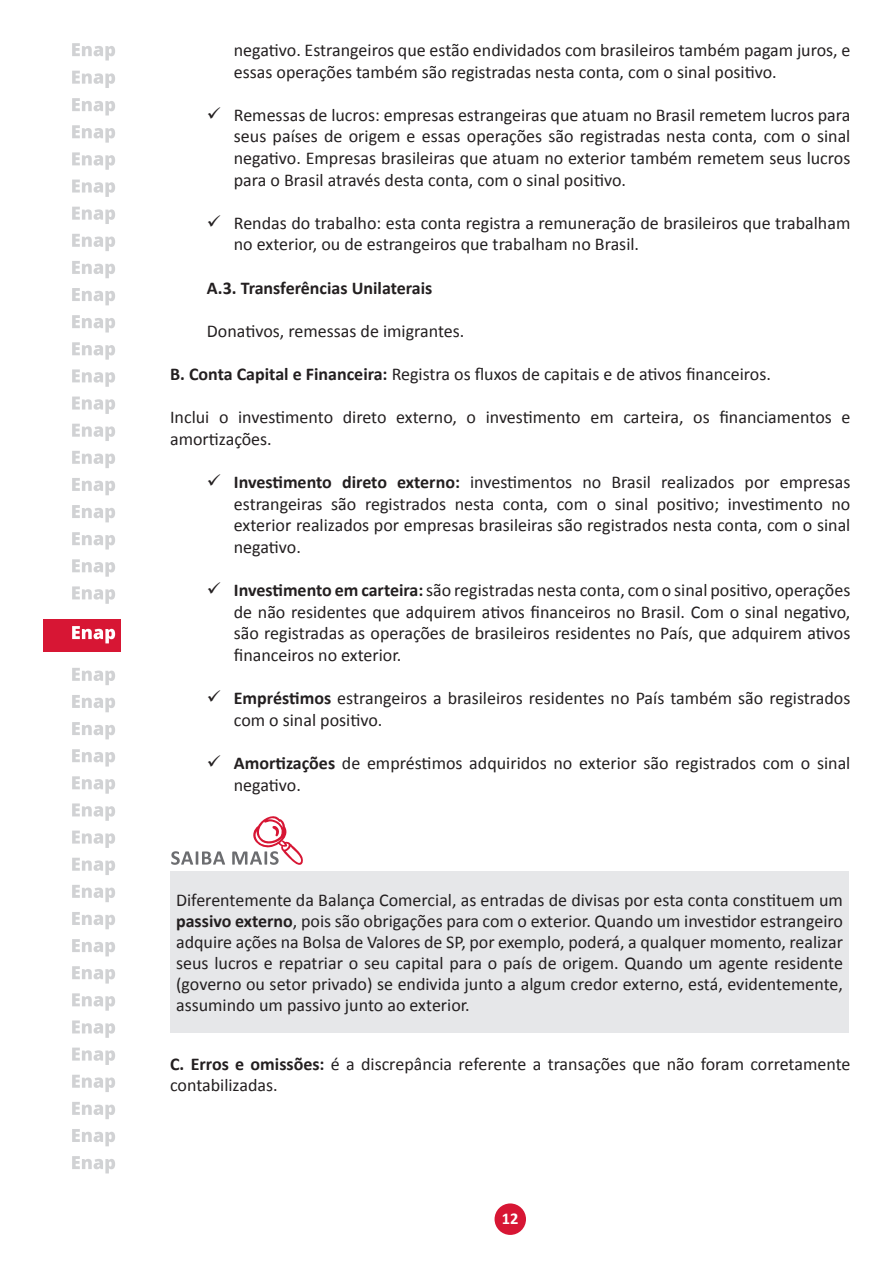
<style>
.page{position:relative;width:893px;height:1263px;background:#fff}
.page>*{position:absolute;margin:0;border:0;box-sizing:border-box;transform-origin:0 0}
.t1{font:18px/21.6px "Calibri";color:#231f20}
.t2{font:700 18px "Calibri";color:#231f20}
.t3{font:700 16.5px "Calibri";color:#fff}
.s1{font-weight:700}
</style>
<div class="page">
<div style="left:495px;top:1203px;width:31px;height:32px;background:#d71634;border-radius:50%"></div>
<div style="left:44px;top:619px;width:77px;height:32px;background:#d71634"></div>
<svg style="left:72px;top:626px;width:43px;height:17px"></svg>
<svg style="left:72px;top:98px;width:43px;height:17px"></svg>
<svg style="left:72px;top:125px;width:43px;height:18px"></svg>
<svg style="left:72px;top:152px;width:43px;height:18px"></svg>
<svg style="left:72px;top:180px;width:43px;height:17px"></svg>
<svg style="left:72px;top:207px;width:43px;height:17px"></svg>
<svg style="left:72px;top:234px;width:43px;height:17px"></svg>
<svg style="left:72px;top:261px;width:43px;height:17px"></svg>
<svg style="left:72px;top:288px;width:43px;height:17px"></svg>
<svg style="left:72px;top:315px;width:43px;height:17px"></svg>
<svg style="left:72px;top:342px;width:43px;height:18px"></svg>
<svg style="left:72px;top:369px;width:43px;height:18px"></svg>
<svg style="left:72px;top:397px;width:43px;height:17px"></svg>
<svg style="left:72px;top:424px;width:43px;height:17px"></svg>
<svg style="left:72px;top:451px;width:43px;height:17px"></svg>
<svg style="left:72px;top:478px;width:43px;height:17px"></svg>
<svg style="left:72px;top:505px;width:43px;height:17px"></svg>
<svg style="left:72px;top:532px;width:43px;height:17px"></svg>
<svg style="left:72px;top:559px;width:43px;height:18px"></svg>
<svg style="left:72px;top:586px;width:43px;height:18px"></svg>
<svg style="left:72px;top:668px;width:43px;height:17px"></svg>
<svg style="left:72px;top:695px;width:43px;height:17px"></svg>
<svg style="left:72px;top:722px;width:43px;height:17px"></svg>
<svg style="left:72px;top:749px;width:43px;height:17px"></svg>
<svg style="left:72px;top:776px;width:43px;height:18px"></svg>
<svg style="left:72px;top:803px;width:43px;height:18px"></svg>
<svg style="left:72px;top:830px;width:43px;height:18px"></svg>
<svg style="left:72px;top:858px;width:43px;height:17px"></svg>
<svg style="left:72px;top:885px;width:43px;height:17px"></svg>
<svg style="left:72px;top:912px;width:43px;height:17px"></svg>
<svg style="left:72px;top:939px;width:43px;height:17px"></svg>
<svg style="left:72px;top:966px;width:43px;height:17px"></svg>
<svg style="left:72px;top:993px;width:43px;height:18px"></svg>
<svg style="left:72px;top:1020px;width:43px;height:18px"></svg>
<svg style="left:72px;top:1047px;width:43px;height:18px"></svg>
<svg style="left:72px;top:1075px;width:43px;height:17px"></svg>
<svg style="left:72px;top:1102px;width:43px;height:17px"></svg>
<svg style="left:72px;top:1129px;width:43px;height:17px"></svg>
<svg style="left:72px;top:1156px;width:43px;height:17px"></svg>
<svg style="left:72px;top:71px;width:43px;height:17px"></svg>
<svg style="left:72px;top:43px;width:43px;height:18px"></svg>
<svg style="left:171px;top:851px;width:54px;height:14px"></svg>
<svg style="left:232px;top:816px;width:71px;height:49px"></svg>
<div style="left:170px;top:871px;width:679px;height:161px;background:#e6e7e9"></div>
<p class="t1" style="left:234px;top:38px;width:618px">negativo. Estrangeiros que estão endividados com brasileiros também pagam juros, e essas operações também são registradas nesta conta, com o sinal positivo.</p>
<p class="t1" style="left:234px;top:103px;width:618px;text-align:justify">Remessas de lucros: empresas estrangeiras que atuam no Brasil remetem lucros para seus países de origem e essas operações são registradas nesta conta, com o sinal negativo. Empresas brasileiras que atuam no exterior também remetem seus lucros para o Brasil através desta conta, com o sinal positivo.</p>
<p class="t1" style="left:234px;top:211px;width:618px">Rendas do trabalho: esta conta registra a remuneração de brasileiros que trabalham no exterior, ou de estrangeiros que trabalham no Brasil.</p>
<p class="t2" style="left:207px;top:276px;width:227px">A.3. Transferências Unilaterais</p>
<p class="t1" style="left:207px;top:319px;width:259px">Donativos, remessas de imigrantes.</p>
<p class="t1" style="left:170px;top:362px;width:602px"><span class="s1">B. Conta Capital e Financeira:</span> Registra os fluxos de capitais e de ativos financeiros.</p>
<p class="t1" style="left:170px;top:406px;width:682px">Inclui o investimento direto externo, o investimento em carteira, os financiamentos e amortizações.</p>
<p class="t1" style="left:234px;top:470px;width:618px;text-align:justify"><span class="s1">Investimento direto externo:</span> investimentos no Brasil realizados por empresas estrangeiras são registrados nesta conta, com o sinal positivo; investimento no exterior realizados por empresas brasileiras são registrados nesta conta, com o sinal negativo.</p>
<p class="t1" style="left:234px;top:578px;width:618px;text-align:justify"><span class="s1">Investimento em carteira:</span> são registradas nesta conta, com o sinal positivo, operações de não residentes que adquirem ativos financeiros no Brasil. Com o sinal negativo, são registradas as operações de brasileiros residentes no País, que adquirem ativos financeiros no exterior.</p>
<p class="t1" style="left:234px;top:686px;width:618px"><span class="s1">Empréstimos</span> estrangeiros a brasileiros residentes no País também são registrados com o sinal positivo.</p>
<p class="t1" style="left:234px;top:751px;width:618px"><span class="s1">Amortizações</span> de empréstimos adquiridos no exterior são registrados com o sinal negativo.</p>
<p class="t1" style="left:176px;top:889px;width:668px;line-height:21px;text-align:justify">Diferentemente da Balança Comercial, as entradas de divisas por esta conta constituem um <span class="s1">passivo externo</span>, pois são obrigações para com o exterior. Quando um investidor estrangeiro adquire ações na Bolsa de Valores de SP, por exemplo, poderá, a qualquer momento, realizar seus lucros e repatriar o seu capital para o país de origem. Quando um agente residente (governo ou setor privado) se endivida junto a algum credor externo, está, evidentemente, assumindo um passivo junto ao exterior.</p>
<p class="t1" style="left:170px;top:1052px;width:682px"><span class="s1">C. Erros e omissões:</span> é a discrepância referente a transações que não foram corretamente contabilizadas.</p>
<p class="t3" style="left:502px;top:1208px;width:18px">12</p>
</div>
